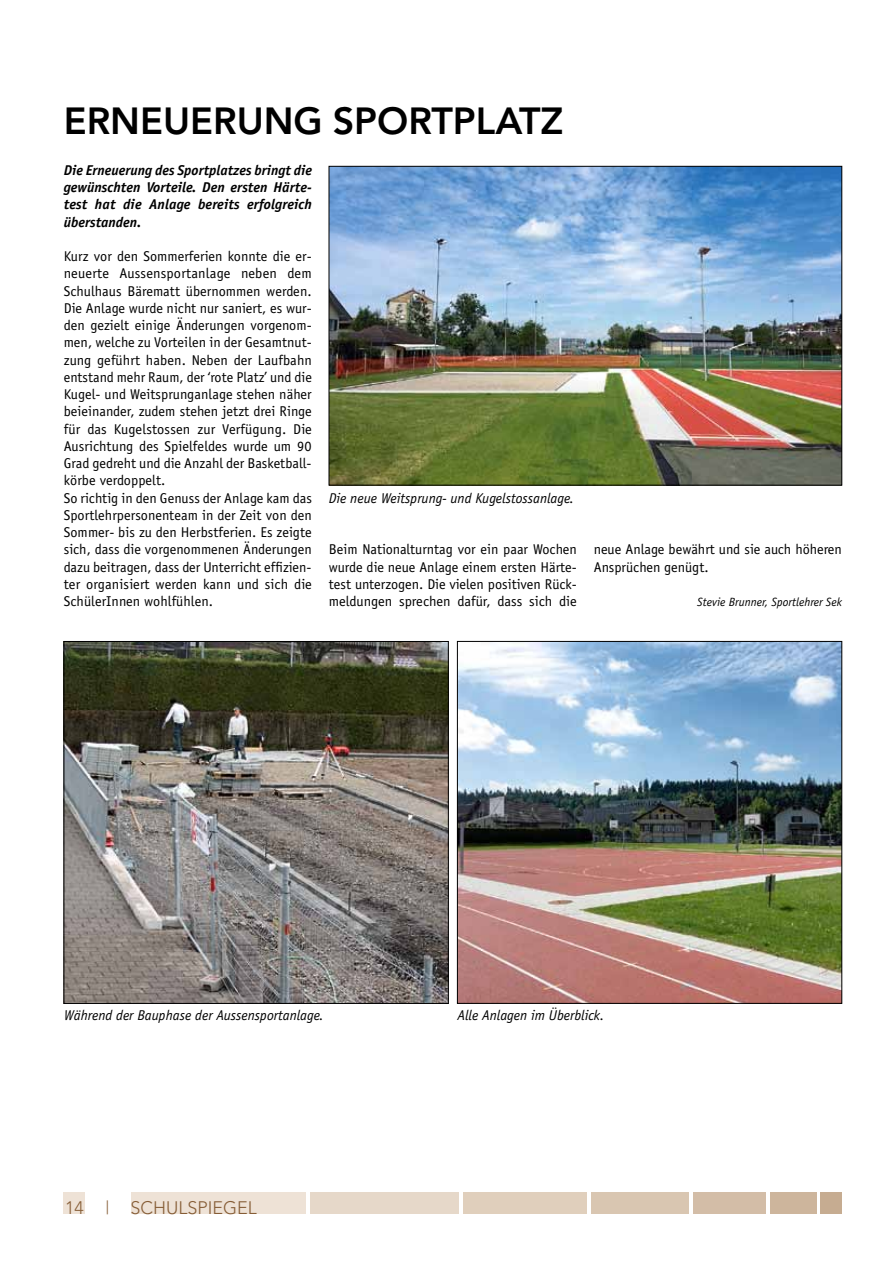
<style>
.page{position:relative;width:893px;height:1263px;background:#fff}
.page>*{position:absolute;margin:0;border:0;box-sizing:border-box;transform-origin:0 0}
.t1{font:800 37.5px "Avenir";color:#000}
.t2{font:300 18px "Avenir";color:#865d36}
.t3{font:14.25px/17.2px "Officina Sans";letter-spacing:.005em;color:#000}
.t4{font:italic 700 14.25px/17.2px "Officina Sans";letter-spacing:.005em;color:#000;text-align:justify}
.t5{font:italic 14.25px "Officina Sans";color:#000}
.t6{font:italic 12px "Officina Sans";color:#000}
</style>
<div class="page">
<div style="left:64px;top:1193px;width:21px;height:21px;background:#eee2d6"></div>
<div style="left:132px;top:1193px;width:174px;height:21px;background:#eee2d6"></div>
<div style="left:310px;top:1193px;width:149px;height:21px;background:#e6d8c9"></div>
<div style="left:463px;top:1193px;width:124px;height:21px;background:#e0cfbc"></div>
<div style="left:591px;top:1193px;width:98px;height:21px;background:#d9c6b1"></div>
<div style="left:693px;top:1193px;width:72px;height:21px;background:#d3bda7"></div>
<div style="left:770px;top:1193px;width:46px;height:21px;background:#cdb59c"></div>
<div style="left:821px;top:1193px;width:21px;height:21px;background:#c6ac91"></div>
<img style="left:459px;top:643px;width:381px;height:358px">
<div style="left:457px;top:641px;width:385px;height:362px;border:1px solid #000"></div>
<img style="left:66px;top:643px;width:380px;height:358px">
<div style="left:64px;top:641px;width:384px;height:362px;border:1px solid #000"></div>
<img style="left:331px;top:168px;width:509px;height:315px">
<div style="left:329px;top:166px;width:513px;height:319px;border:1px solid #000"></div>
<h1 class="t1" style="left:64px;top:99px;width:501px">ERNEUERUNG SPORTPLATZ</h1>
<p class="t4" style="left:64px;top:161px;width:250px">Die Erneuerung des Sportplatzes bringt die gewünschten Vorteile. Den ersten Härte&shy;test hat die Anlage bereits erfolgreich überstanden.</p>
<p class="t3" style="left:64px;top:248px;width:250px">Kurz vor den Sommerferien konnte die er&shy;neuerte Aussensportanlage neben dem Schulhaus Bärematt übernommen werden.<br>Die Anlage wurde nicht nur saniert, es wur&shy;den gezielt einige Änderungen vorgenom&shy;men, welche zu Vorteilen in der Gesamtnut&shy;zung geführt haben. Neben der Laufbahn entstand mehr Raum, der ‘rote Platz’ und die Kugel- und Weitsprunganlage stehen näher beieinander, zudem stehen jetzt drei Ringe für das Kugelstossen zur Verfügung. Die Ausrichtung des Spielfeldes wurde um 90<br>Grad gedreht und die Anzahl der Basketball&shy;körbe verdoppelt.<br>So richtig in den Genuss der Anlage kam das Sportlehrpersonenteam in der Zeit von den Sommer- bis zu den Herbstferien. Es zeigte sich, dass die vorgenommenen Änderungen dazu beitragen, dass der Unterricht effizien&shy;ter organisiert werden kann und sich die SchülerInnen wohlfühlen.</p>
<p class="t5" style="left:329px;top:489px;width:247px">Die neue Weitsprung- und Kugelstossanlage.</p>
<p class="t3" style="left:329px;top:541px;width:250px;text-align:justify">Beim Nationalturntag vor ein paar Wochen wurde die neue Anlage einem ersten Härte&shy;test unterzogen. Die vielen positiven Rück&shy;meldungen sprechen dafür, dass sich die</p>
<p class="t3" style="left:594px;top:541px;width:250px">neue Anlage bewährt und sie auch höheren<br>Ansprüchen genügt.</p>
<p class="t6" style="left:697px;top:595px;width:146px">Stevie Brunner, Sportlehrer Sek</p>
<p class="t5" style="left:64px;top:1007px;width:261px">Während der Bauphase der Aussensportanlage.</p>
<p class="t5" style="left:458px;top:1007px;width:148px">Alle Anlagen im Überblick.</p>
<p class="t2" style="left:65px;top:1197px;width:193px">14 | SCHULSPIEGEL</p>
</div>
